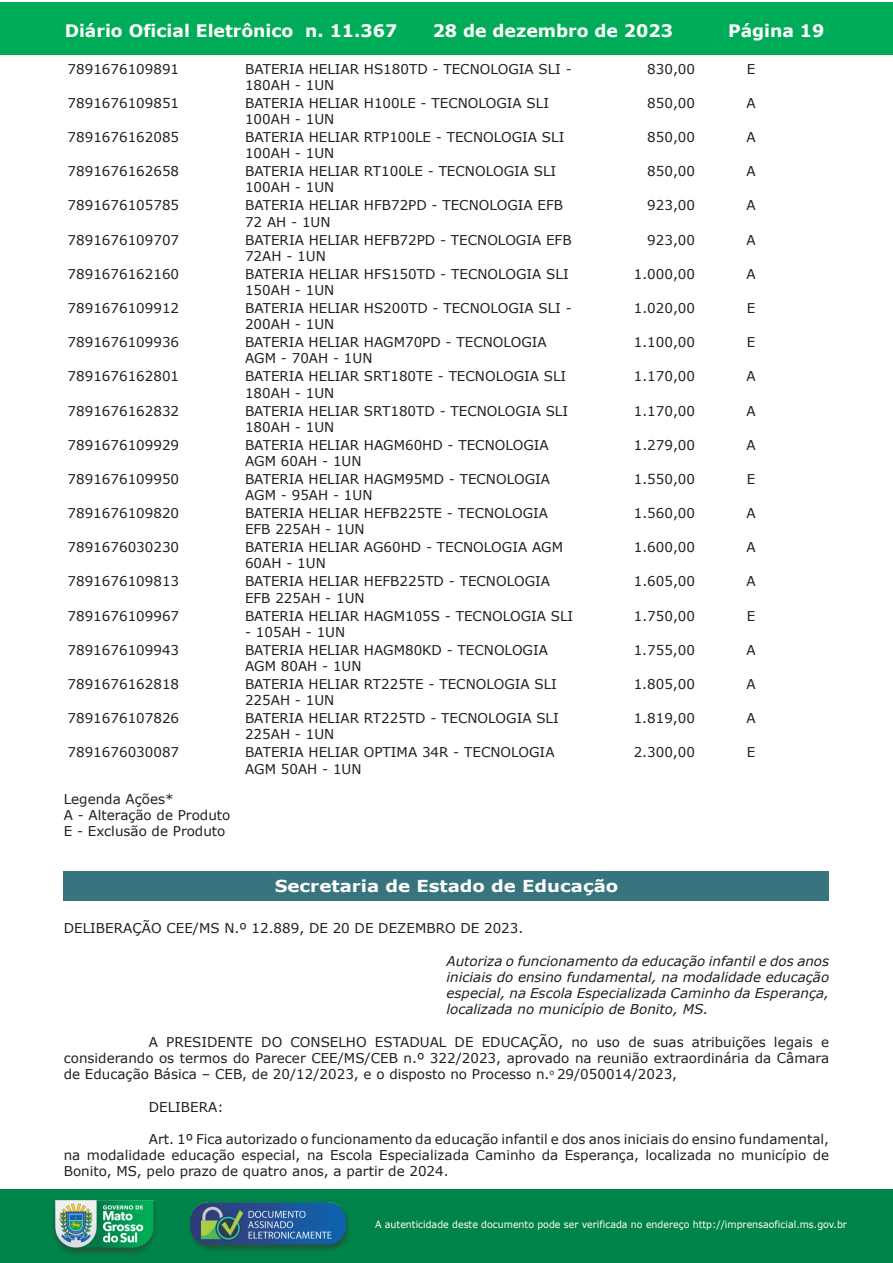
<style>
.page{position:relative;width:893px;height:1263px;background:#fff}
.page>*{position:absolute;margin:0;border:0;box-sizing:border-box;transform-origin:0 0}
.t1{font:700 17.25px "Verdana";color:#fff}
.t2{font:700 16.5px "Verdana";color:#fff;scale:1.1 1}
.t3{font:13.5px/16.2px "Verdana";color:#231f20}
.t4{font:italic 13.5px/16.2px "Verdana";color:#231f20;text-align:justify}
.t5{font:9.9px "Verdana";color:#fff;scale:.95 1}
</style>
<div class="page">
<div style="left:0;top:2px;width:893px;height:53px;background:#00ac57"></div>
<div style="left:1px;top:1189px;width:892px;height:74px;background:#008349"></div>
<img style="left:49px;top:1198px;width:111px;height:61px">
<img style="left:185px;top:1201px;width:168px;height:54px">
<div style="left:64px;top:871px;width:765px;height:30px;background:#37747e"></div>
<p class="t1" style="left:65px;top:18px;width:334px">Diário Oficial Eletrônico n. 11.367</p>
<p class="t1" style="left:433px;top:18px;width:242px">28 de dezembro de 2023</p>
<p class="t1" style="left:728px;top:18px;width:98px">Página 19</p>
<p class="t3" style="left:68px;top:61px;width:113px">7891676109891</p>
<p class="t3" style="left:245px;top:61px;width:328px">BATERIA HELIAR HS180TD - TECNOLOGIA SLI -<br>180AH - 1UN</p>
<p class="t3" style="left:647px;top:61px;width:49px">830,00</p>
<p class="t3" style="left:747px;top:61px;width:10px">E</p>
<p class="t3" style="left:68px;top:95px;width:113px">7891676109851</p>
<p class="t3" style="left:245px;top:95px;width:305px">BATERIA HELIAR H100LE - TECNOLOGIA SLI<br>100AH - 1UN</p>
<p class="t3" style="left:647px;top:95px;width:49px">850,00</p>
<p class="t3" style="left:746px;top:95px;width:11px">A</p>
<p class="t3" style="left:68px;top:129px;width:113px">7891676162085</p>
<p class="t3" style="left:245px;top:129px;width:321px">BATERIA HELIAR RTP100LE - TECNOLOGIA SLI<br>100AH - 1UN</p>
<p class="t3" style="left:647px;top:129px;width:49px">850,00</p>
<p class="t3" style="left:746px;top:129px;width:11px">A</p>
<p class="t3" style="left:68px;top:163px;width:113px">7891676162658</p>
<p class="t3" style="left:245px;top:163px;width:313px">BATERIA HELIAR RT100LE - TECNOLOGIA SLI<br>100AH - 1UN</p>
<p class="t3" style="left:647px;top:163px;width:49px">850,00</p>
<p class="t3" style="left:746px;top:163px;width:11px">A</p>
<p class="t3" style="left:68px;top:197px;width:113px">7891676105785</p>
<p class="t3" style="left:245px;top:197px;width:320px">BATERIA HELIAR HFB72PD - TECNOLOGIA EFB<br>72 AH - 1UN</p>
<p class="t3" style="left:647px;top:197px;width:49px">923,00</p>
<p class="t3" style="left:746px;top:197px;width:11px">A</p>
<p class="t3" style="left:68px;top:231px;width:113px">7891676109707</p>
<p class="t3" style="left:245px;top:231px;width:328px">BATERIA HELIAR HEFB72PD - TECNOLOGIA EFB<br>72AH - 1UN</p>
<p class="t3" style="left:647px;top:231px;width:49px">923,00</p>
<p class="t3" style="left:746px;top:231px;width:11px">A</p>
<p class="t3" style="left:68px;top:266px;width:113px">7891676162160</p>
<p class="t3" style="left:245px;top:266px;width:325px">BATERIA HELIAR HFS150TD - TECNOLOGIA SLI<br>150AH - 1UN</p>
<p class="t3" style="left:634px;top:266px;width:63px">1.000,00</p>
<p class="t3" style="left:746px;top:266px;width:11px">A</p>
<p class="t3" style="left:68px;top:300px;width:113px">7891676109912</p>
<p class="t3" style="left:245px;top:300px;width:328px">BATERIA HELIAR HS200TD - TECNOLOGIA SLI -<br>200AH - 1UN</p>
<p class="t3" style="left:634px;top:300px;width:63px">1.020,00</p>
<p class="t3" style="left:747px;top:300px;width:10px">E</p>
<p class="t3" style="left:68px;top:334px;width:113px">7891676109936</p>
<p class="t3" style="left:245px;top:334px;width:303px">BATERIA HELIAR HAGM70PD - TECNOLOGIA<br>AGM - 70AH - 1UN</p>
<p class="t3" style="left:634px;top:334px;width:63px">1.100,00</p>
<p class="t3" style="left:747px;top:334px;width:10px">E</p>
<p class="t3" style="left:68px;top:368px;width:113px">7891676162801</p>
<p class="t3" style="left:245px;top:368px;width:323px">BATERIA HELIAR SRT180TE - TECNOLOGIA SLI<br>180AH - 1UN</p>
<p class="t3" style="left:634px;top:368px;width:63px">1.170,00</p>
<p class="t3" style="left:746px;top:368px;width:11px">A</p>
<p class="t3" style="left:68px;top:402px;width:113px">7891676162832</p>
<p class="t3" style="left:245px;top:402px;width:325px">BATERIA HELIAR SRT180TD - TECNOLOGIA SLI<br>180AH - 1UN</p>
<p class="t3" style="left:634px;top:402px;width:63px">1.170,00</p>
<p class="t3" style="left:746px;top:402px;width:11px">A</p>
<p class="t3" style="left:68px;top:437px;width:113px">7891676109929</p>
<p class="t3" style="left:245px;top:437px;width:305px">BATERIA HELIAR HAGM60HD - TECNOLOGIA<br>AGM 60AH - 1UN</p>
<p class="t3" style="left:634px;top:437px;width:63px">1.279,00</p>
<p class="t3" style="left:746px;top:437px;width:11px">A</p>
<p class="t3" style="left:68px;top:471px;width:113px">7891676109950</p>
<p class="t3" style="left:245px;top:471px;width:307px">BATERIA HELIAR HAGM95MD - TECNOLOGIA<br>AGM - 95AH - 1UN</p>
<p class="t3" style="left:634px;top:471px;width:63px">1.550,00</p>
<p class="t3" style="left:747px;top:471px;width:10px">E</p>
<p class="t3" style="left:68px;top:505px;width:113px">7891676109820</p>
<p class="t3" style="left:245px;top:505px;width:305px">BATERIA HELIAR HEFB225TE - TECNOLOGIA<br>EFB 225AH - 1UN</p>
<p class="t3" style="left:634px;top:505px;width:63px">1.560,00</p>
<p class="t3" style="left:746px;top:505px;width:11px">A</p>
<p class="t3" style="left:68px;top:539px;width:113px">7891676030230</p>
<p class="t3" style="left:245px;top:539px;width:320px">BATERIA HELIAR AG60HD - TECNOLOGIA AGM<br>60AH - 1UN</p>
<p class="t3" style="left:634px;top:539px;width:63px">1.600,00</p>
<p class="t3" style="left:746px;top:539px;width:11px">A</p>
<p class="t3" style="left:68px;top:573px;width:113px">7891676109813</p>
<p class="t3" style="left:245px;top:573px;width:307px">BATERIA HELIAR HEFB225TD - TECNOLOGIA<br>EFB 225AH - 1UN</p>
<p class="t3" style="left:634px;top:573px;width:63px">1.605,00</p>
<p class="t3" style="left:746px;top:573px;width:11px">A</p>
<p class="t3" style="left:68px;top:607px;width:113px">7891676109967</p>
<p class="t3" style="left:245px;top:607px;width:330px">BATERIA HELIAR HAGM105S - TECNOLOGIA SLI</p>
<p class="t3" style="left:245px;top:624px;width:102px">- 105AH - 1UN</p>
<p class="t3" style="left:634px;top:607px;width:63px">1.750,00</p>
<p class="t3" style="left:747px;top:607px;width:10px">E</p>
<p class="t3" style="left:68px;top:642px;width:113px">7891676109943</p>
<p class="t3" style="left:245px;top:642px;width:304px">BATERIA HELIAR HAGM80KD - TECNOLOGIA<br>AGM 80AH - 1UN</p>
<p class="t3" style="left:634px;top:642px;width:63px">1.755,00</p>
<p class="t3" style="left:746px;top:642px;width:11px">A</p>
<p class="t3" style="left:68px;top:676px;width:113px">7891676162818</p>
<p class="t3" style="left:245px;top:676px;width:313px">BATERIA HELIAR RT225TE - TECNOLOGIA SLI<br>225AH - 1UN</p>
<p class="t3" style="left:634px;top:676px;width:63px">1.805,00</p>
<p class="t3" style="left:746px;top:676px;width:11px">A</p>
<p class="t3" style="left:68px;top:710px;width:113px">7891676107826</p>
<p class="t3" style="left:245px;top:710px;width:315px">BATERIA HELIAR RT225TD - TECNOLOGIA SLI<br>225AH - 1UN</p>
<p class="t3" style="left:634px;top:710px;width:63px">1.819,00</p>
<p class="t3" style="left:746px;top:710px;width:11px">A</p>
<p class="t3" style="left:68px;top:744px;width:113px">7891676030087</p>
<p class="t3" style="left:245px;top:744px;width:311px">BATERIA HELIAR OPTIMA 34R - TECNOLOGIA<br>AGM 50AH - 1UN</p>
<p class="t3" style="left:634px;top:744px;width:63px">2.300,00</p>
<p class="t3" style="left:747px;top:744px;width:10px">E</p>
<p class="t3" style="left:64px;top:791px;width:168px">Legenda Ações*<br>A - Alteração de Produto<br>E - Exclusão de Produto</p>
<p class="t2" style="left:275px;top:875px;width:314px">Secretaria de Estado de Educação</p>
<p class="t3" style="left:64px;top:920px;width:461px">DELIBERAÇÃO CEE/MS N.º 12.889, DE 20 DE DEZEMBRO DE 2023.</p>
<p class="t4" style="left:447px;top:953px;width:384px">Autoriza o funcionamento da educação infantil e dos anos iniciais do ensino fundamental, na modalidade educação especial, na Escola Especializada Caminho da Esperança, localizada no município de Bonito, MS.</p>
<p class="t3" style="left:64px;top:1034px;width:767px;text-align:justify;text-indent:85px">A PRESIDENTE DO CONSELHO ESTADUAL DE EDUCAÇÃO, no uso de suas atribuições legais e considerando os termos do Parecer CEE/MS/CEB n.º 322/2023, aprovado na reunião extraordinária da Câmara de Educação Básica – CEB, de 20/12/2023, e o disposto no Processo n.<sup>o</sup> 29/050014/2023,</p>
<p class="t3" style="left:149px;top:1098px;width:76px">DELIBERA:</p>
<p class="t3" style="left:64px;top:1131px;width:767px;text-align:justify;text-indent:85px">Art. 1º Fica autorizado o funcionamento da educação infantil e dos anos iniciais do ensino fundamental, na modalidade educação especial, na Escola Especializada Caminho da Esperança, localizada no município de Bonito, MS, pelo prazo de quatro anos, a partir de 2024.</p>
<p class="t5" style="left:375px;top:1218px;width:498px">A autenticidade deste documento pode ser verificada no endereço http://imprensaoficial.ms.gov.br</p>
</div>
